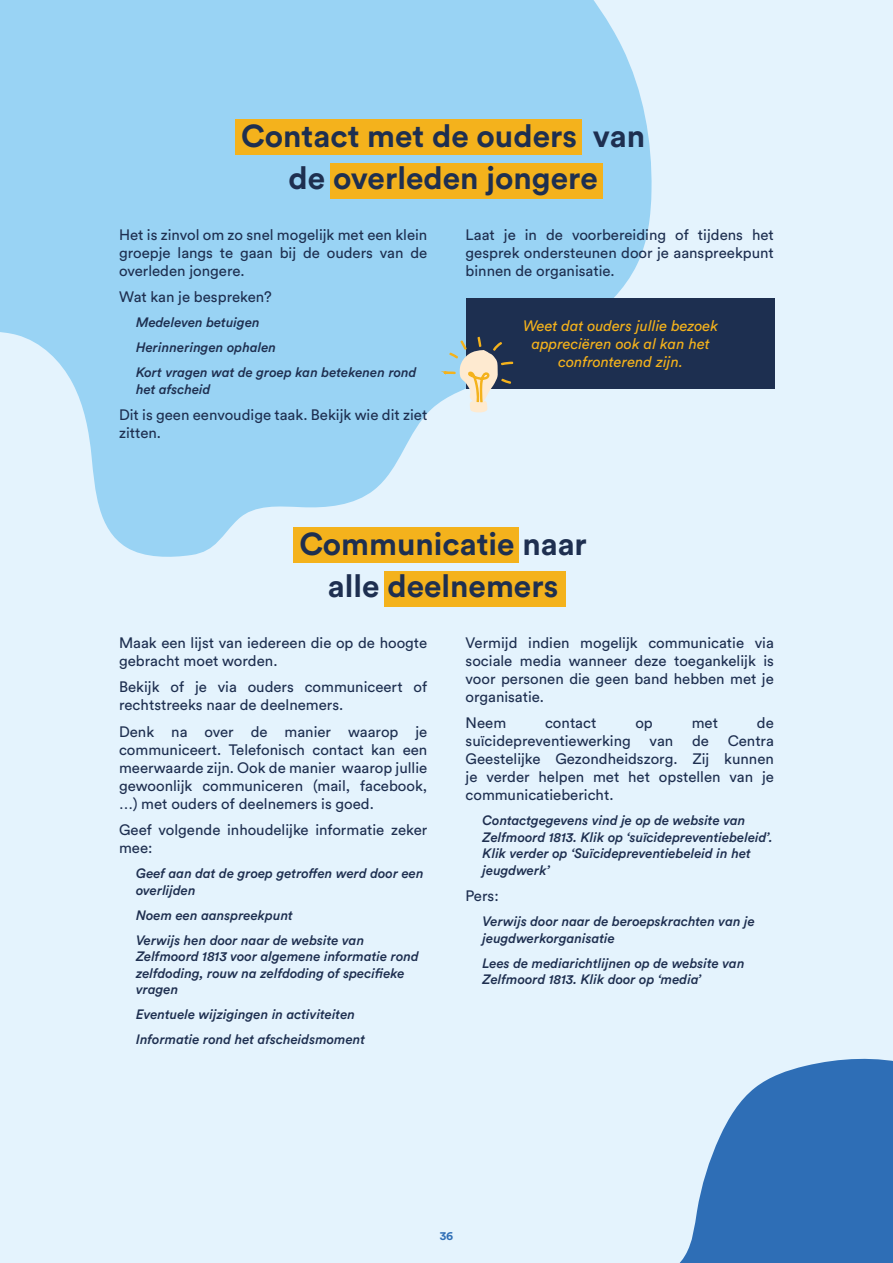
<style>
.page{position:relative;width:893px;height:1263px;background:#e4f3fd}
.page>*{position:absolute;margin:0;border:0;box-sizing:border-box;transform-origin:0 0}
.t1{font:700 31.5px/42px "Circular Std";color:#1e2f50;text-align:center}
.t2{font:15px/18px "Circular Std";color:#1e2f50;text-align:justify}
.t3{font:italic 15px/18px "Circular Std";color:#f4b21c;text-align:center}
.t4{font:italic 500 13.5px/16.5px "Circular Std";color:#1e2f50}
.t5{font:700 12px "Circular Std";color:#2e6eb6}
</style>
<div class="page">
<svg style="left:0;top:0;width:652px;height:557px;fill:#99d3f4"></svg>
<div style="left:331px;top:163px;width:272px;height:35px;background:#f4b21c"></div>
<div style="left:235px;top:119px;width:346px;height:36px;background:#f4b21c"></div>
<div style="left:384px;top:571px;width:182px;height:36px;background:#f4b21c"></div>
<div style="left:293px;top:527px;width:226px;height:36px;background:#f4b21c"></div>
<svg style="left:679px;top:1058px;width:214px;height:205px;fill:#2e6eb6"></svg>
<div style="left:467px;top:298px;width:308px;height:90px;background:#1d2f50"></div>
<svg style="left:443px;top:336px;width:71px;height:77px"></svg>
<h1 class="t1" style="left:241px;top:114px;width:405px">Contact met de ouders van de overleden jongere</h1>
<p class="t2" style="left:119px;top:225px;width:310px">Het is zinvol om zo snel mogelijk met een klein groepje langs te gaan bij de ouders van de overleden jongere.</p>
<p class="t2" style="left:119px;top:288px;width:154px">Wat kan je bespreken?</p>
<p class="t4" style="left:136px;top:310px;width:282px;line-height:25px">Medeleven betuigen<br>Herinneringen ophalen<br>Kort vragen wat de groep kan betekenen rond</p>
<p class="t4" style="left:136px;top:380px;width:76px">het afscheid</p>
<p class="t2" style="left:119px;top:406px;width:310px">Dit is geen eenvoudige taak. Bekijk wie dit ziet zitten.</p>
<p class="t2" style="left:466px;top:225px;width:310px">Laat je in de voorbereiding of tijdens het gesprek ondersteunen door je aanspreekpunt binnen de organisatie.</p>
<p class="t3" style="left:523px;top:317px;width:197px">Weet dat ouders jullie bezoek appreciëren ook al kan het confronterend zijn.</p>
<h1 class="t1" style="left:299px;top:522px;width:289px">Communicatie naar alle deelnemers</h1>
<p class="t2" style="left:119px;top:633px;width:310px">Maak een lijst van iedereen die op de hoogte gebracht moet worden.</p>
<p class="t2" style="left:119px;top:678px;width:310px">Bekijk of je via ouders communiceert of rechtstreeks naar de deelnemers.</p>
<p class="t2" style="left:119px;top:722px;width:310px">Denk na over de manier waarop je communiceert. Telefonisch contact kan een meerwaarde zijn. Ook de manier waarop jullie gewoonlijk communiceren (mail, facebook, …) met ouders of deelnemers is goed.</p>
<p class="t2" style="left:119px;top:821px;width:310px">Geef volgende inhoudelijke informatie zeker mee:</p>
<p class="t4" style="left:136px;top:865px;width:289px">Geef aan dat de groep getroffen werd door een overlijden</p>
<p class="t4" style="left:136px;top:902px;width:230px;line-height:25px">Noem een aanspreekpunt<br>Verwijs hen door naar de website van</p>
<p class="t4" style="left:136px;top:948px;width:284px">Zelfmoord 1813 voor algemene informatie rond zelfdoding, rouw na zelfdoding of specifieke vragen</p>
<p class="t4" style="left:136px;top:1002px;width:231px;line-height:25px">Eventuele wijzigingen in activiteiten<br>Informatie rond het afscheidsmoment</p>
<p class="t2" style="left:466px;top:633px;width:310px">Vermijd indien mogelijk communicatie via sociale media wanneer deze toegankelijk is voor personen die geen band hebben met je organisatie.</p>
<p class="t2" style="left:466px;top:714px;width:42px">Neem</p>
<p class="t2" style="left:545px;top:714px;width:53px">contact</p>
<p class="t2" style="left:635px;top:714px;width:19px">op</p>
<p class="t2" style="left:692px;top:714px;width:28px">met</p>
<p class="t2" style="left:757px;top:714px;width:18px">de</p>
<p class="t2" style="left:466px;top:732px;width:167px">suïcidepreventiewerking</p>
<p class="t2" style="left:650px;top:732px;width:25px">van</p>
<p class="t2" style="left:692px;top:732px;width:18px">de</p>
<p class="t2" style="left:466px;top:732px;width:310px;text-indent:262px">Centra Geestelijke Gezondheidszorg. Zij kunnen je verder helpen met het opstellen van je communicatiebericht.</p>
<p class="t4" style="left:483px;top:812px;width:292px">Contactgegevens vind je op de website van Zelfmoord 1813. Klik op ‘suïcidepreventiebeleid’.<br>Klik verder op ‘Suïcidepreventiebeleid in het jeugdwerk’</p>
<p class="t2" style="left:466px;top:887px;width:35px">Pers:</p>
<p class="t4" style="left:483px;top:913px;width:274px">Verwijs door naar de beroepskrachten van je jeugdwerkorganisatie</p>
<p class="t4" style="left:483px;top:955px;width:264px">Lees de mediarichtlijnen op de website van<br>Zelfmoord 1813. Klik door op ‘media’</p>
<p class="t5" style="left:440px;top:1228px;width:15px">36</p>
</div>
